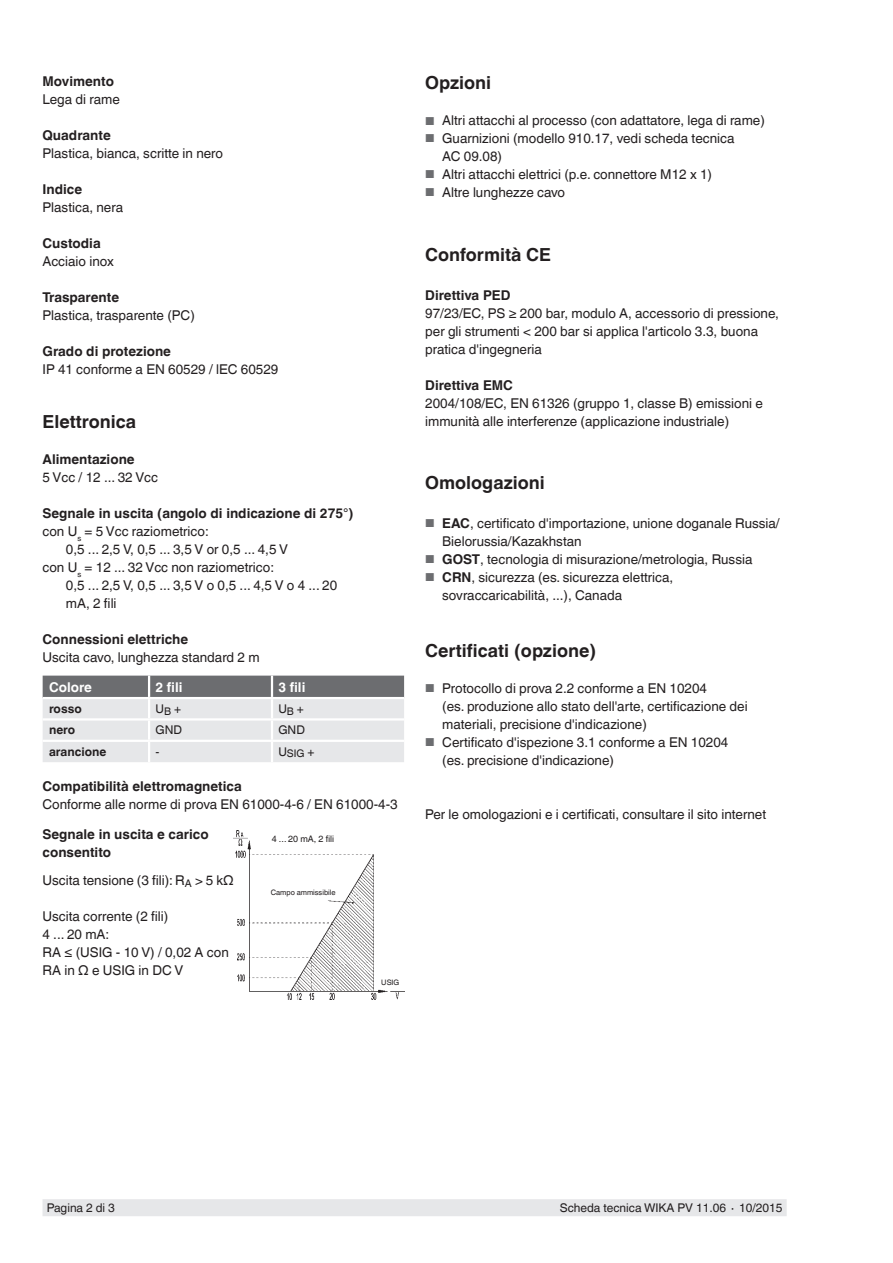
<style>
.page{position:relative;width:893px;height:1263px;background:#fff}
.page>*{position:absolute;margin:0;border:0;box-sizing:border-box;transform-origin:0 0}
.t1{font:700 18px "Helvetica World";color:#231f20}
.t2{font:13.5px/18px "Helvetica World";color:#231f20}
.t3{font:700 13.5px/18px "Helvetica World";color:#231f20}
.t4{font:700 13.5px "Helvetica World";color:#fff}
.t5{font:12px "Helvetica World";color:#231f20}
.t6{font:700 12px "Helvetica World";color:#231f20}
.t7{font:10.5px "Helvetica World";color:#231f20}
.t8{font:9px "Helvetica World";color:#231f20}
.t9{font:7.5px "Helvetica World";color:#231f20}
.s1{font-size:12px}
.s2{font-size:11.55px;color:#6c6d70}
.s3{font-weight:700}
</style>
<div class="page">
<div style="left:43px;top:1199px;width:744px;height:17px;background:#e6e7e9"></div>
<svg style="left:43px;top:676px;width:361px;height:86px;background:#c8c9cb"></svg>
<hr style="left:43px;top:718px;width:106px;height:2px;background:#fff">
<hr style="left:149px;top:718px;width:123px;height:2px;background:#fff">
<hr style="left:148px;top:720px;width:2px;height:20px;background:#fff">
<hr style="left:272px;top:718px;width:132px;height:2px;background:#fff">
<hr style="left:271px;top:720px;width:2px;height:20px;background:#fff">
<hr style="left:43px;top:740px;width:106px;height:2px;background:#fff">
<hr style="left:149px;top:740px;width:123px;height:2px;background:#fff">
<hr style="left:148px;top:742px;width:2px;height:20px;background:#fff">
<hr style="left:272px;top:740px;width:132px;height:2px;background:#fff">
<hr style="left:271px;top:742px;width:2px;height:20px;background:#fff">
<img style="left:234px;top:830px;width:170px;height:170px">
<p class="t3" style="left:43px;top:73px;width:73px">Movimento</p>
<p class="t2" style="left:43px;top:91px;width:79px">Lega di rame</p>
<p class="t3" style="left:43px;top:127px;width:70px">Quadrante</p>
<p class="t2" style="left:43px;top:145px;width:182px">Plastica, bianca, scritte in nero</p>
<p class="t3" style="left:43px;top:181px;width:41px">Indice</p>
<p class="t2" style="left:43px;top:199px;width:82px">Plastica, nera</p>
<p class="t3" style="left:43px;top:235px;width:60px">Custodia</p>
<p class="t2" style="left:43px;top:253px;width:73px">Acciaio inox</p>
<p class="t3" style="left:43px;top:289px;width:78px">Trasparente</p>
<p class="t2" style="left:43px;top:307px;width:154px">Plastica, trasparente (PC)</p>
<p class="t3" style="left:43px;top:343px;width:130px">Grado di protezione</p>
<p class="t2" style="left:43px;top:361px;width:237px">IP 41 conforme a EN 60529 / lEC 60529</p>
<h1 class="t1" style="left:43px;top:411px;width:95px">Elettronica</h1>
<p class="t3" style="left:43px;top:451px;width:94px">Alimentazione</p>
<p class="t2" style="left:43px;top:469px;width:117px">5 Vcc / 12 ... 32 Vcc</p>
<p class="t3" style="left:43px;top:505px;width:313px">Segnale in uscita (angolo di indicazione di 275°)</p>
<p class="t2" style="left:43px;top:523px;width:168px">con U<sub>s</sub> = 5 Vcc raziometrico:</p>
<p class="t2" style="left:66px;top:541px;width:224px">0,5 ... 2,5 V, 0,5 ... 3,5 V or 0,5 ... 4,5 V</p>
<p class="t2" style="left:43px;top:559px;width:233px">con U<sub>s</sub> = 12 ... 32 Vcc non raziometrico:</p>
<p class="t2" style="left:66px;top:577px;width:273px">0,5 ... 2,5 V, 0,5 ... 3,5 V o 0,5 ... 4,5 V o 4 ... 20</p>
<p class="t2" style="left:66px;top:595px;width:52px">mA, 2 fili</p>
<p class="t3" style="left:43px;top:631px;width:147px">Connessioni elettriche</p>
<p class="t2" style="left:43px;top:649px;width:219px">Uscita cavo, lunghezza standard 2 m</p>
<p class="t4" style="left:49px;top:679px;width:45px">Colore</p>
<p class="t4" style="left:155px;top:679px;width:29px">2 fili</p>
<p class="t4" style="left:278px;top:679px;width:29px">3 fili</p>
<p class="t6" style="left:49px;top:702px;width:34px">rosso</p>
<p class="t5" style="left:155px;top:702px;width:27px">U<sub>B</sub> +</p>
<p class="t5" style="left:278px;top:702px;width:27px">U<sub>B</sub> +</p>
<p class="t6" style="left:49px;top:723px;width:28px">nero</p>
<p class="t5" style="left:155px;top:723px;width:28px">GND</p>
<p class="t5" style="left:278px;top:723px;width:28px">GND</p>
<p class="t6" style="left:49px;top:745px;width:59px">arancione</p>
<p class="t5" style="left:155px;top:745px;width:5px">-</p>
<p class="t7" style="left:278px;top:747px;width:38px"><span class="s1">U</span>SIG <span class="s1">+</span></p>
<p class="t3" style="left:43px;top:777px;width:201px">Compatibilità elettromagnetica</p>
<p class="t2" style="left:43px;top:795px;width:357px">Conforme alle norme di prova EN 61000-4-6 / EN 61000-4-3</p>
<p class="t3" style="left:43px;top:825px;width:168px">Segnale in uscita e carico consentito</p>
<p class="t2" style="left:43px;top:872px;width:193px">Uscita tensione (3 fili): R<sub>A</sub> &gt; 5 kΩ</p>
<p class="t2" style="left:43px;top:908px;width:188px">Uscita corrente (2 fili)<br>4 ... 20 mA:<br>RA ≤ (USIG - 10 V) / 0,02 A con<br>RA in Ω e USIG in DC V</p>
<p class="t9" style="left:381px;top:978px;width:20px">USIG</p>
<p class="t8" style="left:272px;top:833px;width:64px">4 ... 20 mA, 2 fili</p>
<p class="t9" style="left:271px;top:887px;width:67px">Campo ammissibile</p>
<h1 class="t1" style="left:425px;top:73px;width:67px">Opzioni</h1>
<p class="t2" style="left:425px;top:112px;width:341px"><span class="s2">■</span> Altri attacchi al processo (con adattatore, lega di rame)</p>
<p class="t2" style="left:442px;top:129px;width:294px;text-indent:-17px"><span class="s2">■</span> Guarnizioni (modello 910.17, vedi scheda tecnica<br>AC 09.08)</p>
<p class="t2" style="left:425px;top:165px;width:288px"><span class="s2">■</span> Altri attacchi elettrici (p.e. connettore M12 x 1)</p>
<p class="t2" style="left:425px;top:183px;width:141px"><span class="s2">■</span> Altre lunghezze cavo</p>
<h1 class="t1" style="left:425px;top:244px;width:127px">Conformità CE</h1>
<p class="t3" style="left:425px;top:286px;width:87px">Direttiva PED</p>
<p class="t2" style="left:425px;top:304px;width:355px">97/23/EC, PS ≥ 200 bar, modulo A, accessorio di pressione, per gli strumenti &lt; 200 bar si applica l'articolo 3.3, buona pratica d'ingegneria</p>
<p class="t3" style="left:425px;top:376px;width:89px">Direttiva EMC</p>
<p class="t2" style="left:425px;top:394px;width:339px">2004/108/EC, EN 61326 (gruppo 1, classe B) emissioni e immunità alle interferenze (applicazione industriale)</p>
<h1 class="t1" style="left:425px;top:472px;width:121px">Omologazioni</h1>
<p class="t2" style="left:442px;top:514px;width:339px;text-indent:-17px"><span class="s2">■</span> <span class="s3">EAC</span>, certificato d'importazione, unione doganale Russia/<br>Bielorussia/Kazakhstan</p>
<p class="t2" style="left:425px;top:550px;width:329px"><span class="s2">■</span> <span class="s3">GOST</span>, tecnologia di misurazione/metrologia, Russia</p>
<p class="t2" style="left:442px;top:568px;width:233px;text-indent:-17px"><span class="s2">■</span> <span class="s3">CRN</span>, sicurezza (es. sicurezza elettrica, sovraccaricabilità, ...), Canada</p>
<h1 class="t1" style="left:425px;top:640px;width:172px">Certificati (opzione)</h1>
<p class="t2" style="left:442px;top:679px;width:307px;text-indent:-17px"><span class="s2">■</span> Protocollo di prova 2.2 conforme a EN 10204<br>(es. produzione allo stato dell'arte, certificazione dei materiali, precisione d'indicazione)</p>
<p class="t2" style="left:442px;top:733px;width:288px;text-indent:-17px"><span class="s2">■</span> Certificato d'ispezione 3.1 conforme a EN 10204 (es. precisione d'indicazione)</p>
<p class="t2" style="left:425px;top:805px;width:342px">Per le omologazioni e i certificati, consultare il sito internet</p>
<p class="t5" style="left:47px;top:1201px;width:70px">Pagina 2 di 3</p>
<p class="t5" style="left:560px;top:1201px;width:224px">Scheda tecnica WIKA PV 11.06 ∙ 10/2015</p>
</div>
